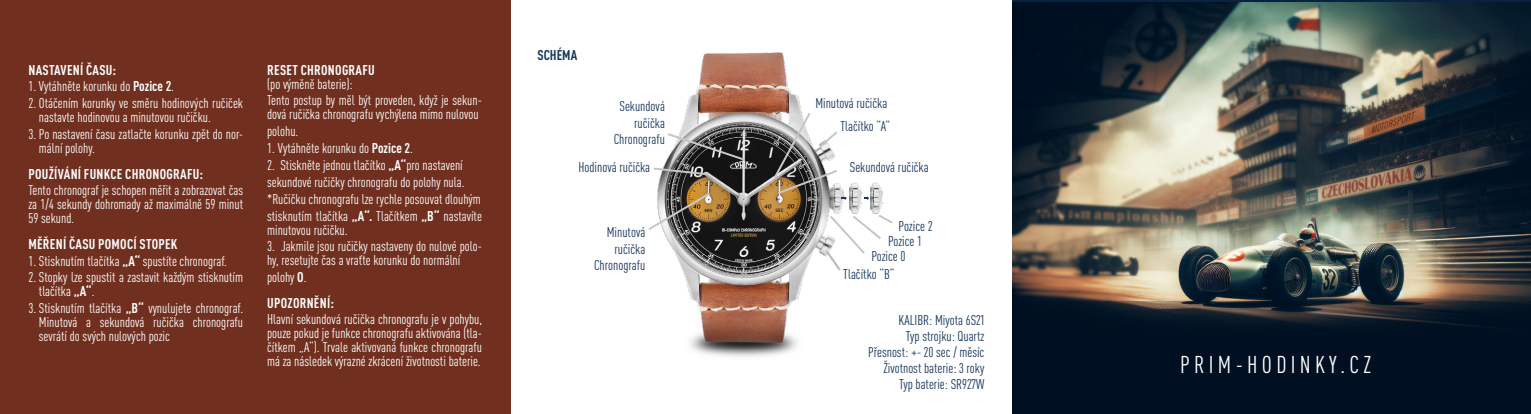
<style>
.page{position:relative;width:1531px;height:414px;background:#fff}
.page>*{position:absolute;margin:0;border:0;box-sizing:border-box;transform-origin:0 0}
.t1{font:condensed 24px "DIN Pro";letter-spacing:.18em;color:#fff}
.t2{font:condensed 14px/14px "DIN Pro";color:#fff}
.t3{font:condensed 14px "DIN Pro";color:#17345d}
.t4{font:700 condensed 14px "DIN Pro";letter-spacing:.02em;color:#fff}
.t5{font:700 condensed 14px "DIN Pro";color:#17345d}
.s1{font-weight:700}
</style>
<div class="page">
<div style="left:0;top:0;width:510px;height:414px;background:#71301f"></div>
<img style="left:653px;top:95px;width:230px;height:262px">
<img style="left:693px;top:52px;width:102px;height:43px">
<img style="left:653px;top:106px;width:181px;height:60px">
<img style="left:834px;top:106px;width:49px;height:64px">
<img style="left:834px;top:291px;width:49px;height:3px">
<svg style="left:825px;top:215px;width:68px;height:56px"></svg>
<svg style="left:648px;top:193px;width:62px;height:37px"></svg>
<svg style="left:654px;top:168px;width:54px;height:7px"></svg>
<svg style="left:668px;top:133px;width:76px;height:28px;background:#666667"></svg>
<svg style="left:774px;top:113px;width:73px;height:87px"></svg>
<svg style="left:864px;top:196px;width:5px;height:4px"></svg>
<img style="left:1012px;top:2px;width:519px;height:299px">
<div style="left:1012px;top:301px;width:519px;height:113px;background:#001022"></div>
<p class="t4" style="left:28px;top:59px;width:89px">NASTAVENÍ ČASU:</p>
<p class="t2" style="left:28px;top:78px;width:147px">1. Vytáhněte korunku do <span class="s1">Pozice 2</span>.</p>
<p class="t2" style="left:39px;top:95px;width:206px;text-indent:-11px">2. Otáčením korunky ve směru hodinových ručiček nastavte hodinovou a minutovou ručičku.</p>
<p class="t2" style="left:39px;top:126px;width:206px;text-indent:-11px">3. Po nastavení času zatlačte korunku zpět do nor&shy;mální polohy.</p>
<p class="t4" style="left:28px;top:163px;width:176px">POUŽÍVÁNÍ FUNKCE CHRONOGRAFU:</p>
<p class="t2" style="left:28px;top:182px;width:216px;text-align:justify">Tento chronograf je schopen měřit a zobrazovat čas za 1/4 sekundy dohromady až maximálně 59 minut 59 sekund.</p>
<p class="t4" style="left:28px;top:233px;width:151px">MĚŘENÍ ČASU POMOCÍ STOPEK</p>
<p class="t2" style="left:28px;top:252px;width:200px">1. Stisknutím tlačítka <span class="s1">„A“</span> spustíte chronograf.</p>
<p class="t2" style="left:39px;top:269px;width:206px;text-indent:-11px">2. Stopky lze spustit a zastavit každým stisknutím tlačítka <span class="s1">„A“</span>.</p>
<p class="t2" style="left:39px;top:300px;width:206px;text-align:justify;text-indent:-11px">3. Stisknutím tlačítka <span class="s1">„B“</span> vynulujete chronograf.<br>Minutová a sekundová ručička chronografu sevrátí do svých nulových pozic</p>
<p class="t4" style="left:267px;top:59px;width:109px">RESET CHRONOGRAFU</p>
<p class="t2" style="left:267px;top:76px;width:87px">(po výměně baterie):</p>
<p class="t2" style="left:267px;top:92px;width:216px">Tento postup by měl být proveden, když je sekun&shy;dová ručička chronografu vychýlena mimo nulovou</p>
<p class="t2" style="left:267px;top:123px;width:33px">polohu.</p>
<p class="t2" style="left:267px;top:140px;width:147px">1. Vytáhněte korunku do <span class="s1">Pozice 2</span>.</p>
<p class="t2" style="left:267px;top:157px;width:197px">2. Stiskněte jednou tlačítko <span class="s1">„A“</span>pro nastavení</p>
<p class="t2" style="left:267px;top:174px;width:199px">sekundové ručičky chronografu do polohy nula.</p>
<p class="t2" style="left:267px;top:191px;width:215px">*Ručičku chronografu lze rychle posouvat dlouhým</p>
<p class="t2" style="left:267px;top:207px;width:216px">stisknutím tlačítka <span class="s1">„A“.</span> Tlačítkem <span class="s1">„B“</span> nastavíte minutovou ručičku.</p>
<p class="t2" style="left:267px;top:238px;width:216px">3. Jakmile jsou ručičky nastaveny do nulové polo&shy;hy, resetujte čas a vraťte korunku do normální</p>
<p class="t2" style="left:267px;top:269px;width:41px">polohy <span class="s1">O</span>.</p>
<p class="t4" style="left:267px;top:292px;width:68px">UPOZORNĚNÍ:</p>
<p class="t2" style="left:267px;top:311px;width:216px;text-align:justify">Hlavní sekundová ručička chronografu je v pohybu, pouze pokud je funkce chronografu aktivována (tla&shy;čítkem „A“). Trvale aktivovaná funkce chronografu má za následek výrazné zkrácení životnosti baterie.</p>
<p class="t5" style="left:537px;top:44px;width:41px">SCHÉMA</p>
<p class="t3" style="left:619px;top:96px;width:47px">Sekundová</p>
<p class="t3" style="left:634px;top:113px;width:32px">ručička</p>
<p class="t3" style="left:614px;top:129px;width:53px">Chronografu</p>
<p class="t3" style="left:578px;top:157px;width:73px">Hodinová ručička</p>
<p class="t3" style="left:607px;top:222px;width:40px">Minutová</p>
<p class="t3" style="left:614px;top:239px;width:32px">ručička</p>
<p class="t3" style="left:594px;top:255px;width:53px">Chronografu</p>
<p class="t3" style="left:815px;top:92px;width:74px">Minutová ručička</p>
<p class="t3" style="left:840px;top:116px;width:51px">Tlačítko “A“</p>
<p class="t3" style="left:850px;top:157px;width:80px">Sekundová ručička</p>
<p class="t3" style="left:898px;top:215px;width:36px">Pozice 2</p>
<p class="t3" style="left:888px;top:231px;width:36px">Pozice 1</p>
<p class="t3" style="left:871px;top:246px;width:36px">Pozice 0</p>
<p class="t3" style="left:843px;top:264px;width:53px">Tlačítko “B“</p>
<p class="t3" style="left:898px;top:310px;width:87px">KALIBR: Miyota 6S21</p>
<p class="t3" style="left:906px;top:326px;width:80px">Typ strojku: Quartz</p>
<p class="t3" style="left:868px;top:342px;width:118px">Přesnost: +- 20 sec / měsíc</p>
<p class="t3" style="left:883px;top:358px;width:103px">Životnost baterie: 3 roky</p>
<p class="t3" style="left:899px;top:374px;width:87px">Typ baterie: SR927W</p>
<p class="t1" style="left:1180px;top:347px;width:193px">PRIM-HODINKY.CZ</p>
</div>
